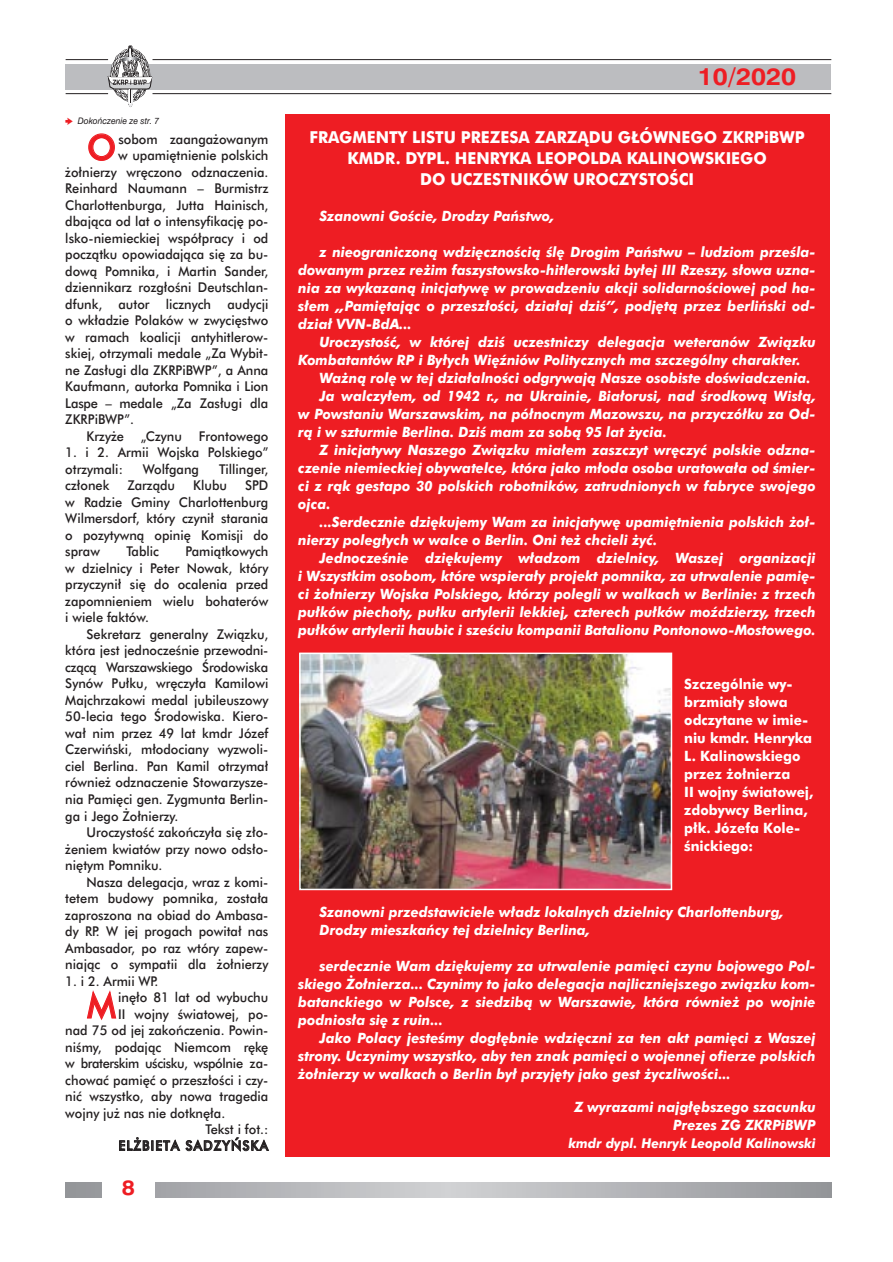
<style>
.page{position:relative;width:893px;height:1262px;background:#fff}
.page>*{position:absolute;margin:0;border:0;box-sizing:border-box;transform-origin:0 0}
.t1{font:500 35.25px "Futura PL";color:#ee1d23;scale:.95 1}
.t2{font:700 24px "Swiss 721 PL";color:#ee1d23;scale:1.1 1}
.t3{font:700 21px "Swiss 721 PL";color:#ee1d23;scale:1.1 1}
.t4{font:700 16.5px/21px "Futura PL";color:#fff;text-align:center;scale:.95 1}
.t5{font:italic 700 14.25px/18px "Futura PL";color:#fff;text-align:justify;scale:.95 1}
.t6{font:700 14.25px/18px "Futura PL";color:#fff;scale:.95 1}
.t7{font:500 13.5px/16.5px "Futura PL";color:#231f20;text-align:justify;scale:.95 1}
.t8{font:italic 700 13.5px "Futura PL";color:#fff;scale:.95 1}
.t9{font:500 13.5px "Futura PL";letter-spacing:-.03em;color:#231f20;scale:.95 1}
.t10{font:500 13.5px "Futura PL";letter-spacing:-.02em;color:#231f20;scale:.95 1}
.t11{font:500 13.5px "Futura PL";letter-spacing:.085em;color:#231f20;scale:.95 1}
.t12{font:italic 9px "Swiss 721 PL";color:#231f20;scale:.95 1}
.s1{font-family:"Ingy Arrows";font-style:normal;color:#ee1d23}
</style>
<div class="page">
<svg style="left:66px;top:1182px;width:765px;height:16px;background:#b3b4b7"></svg>
<div style="left:66px;top:64px;width:765px;height:26px;background:#bcbdc0"></div>
<hr style="left:66px;top:59px;width:42px;height:1px;background:#231f20">
<hr style="left:66px;top:93px;width:42px;height:1px;background:#231f20">
<hr style="left:152px;top:59px;width:679px;height:1px;background:#231f20">
<hr style="left:152px;top:93px;width:679px;height:1px;background:#231f20">
<svg style="left:108px;top:45px;width:44px;height:62px"></svg>
<div style="left:102px;top:1176px;width:53px;height:26px;background:#fff"></div>
<div style="left:285px;top:115px;width:544px;height:1042px;background:#ee1d23"></div>
<img style="left:302px;top:655px;width:367px;height:232px">
<div style="left:299px;top:652px;width:373px;height:238px;border:2px solid #fff"></div>
<p class="t12" style="left:65px;top:117px;width:100px"><span class="s1">[</span> Dokoƒczenie ze str. 7</p>
<h1 class="t1" style="left:87px;top:133px;width:32px">O</h1>
<p class="t7" style="left:118px;top:132px;width:159px">sobom zaanga˝owanym</p>
<p class="t7" style="left:118px;top:148px;width:160px">w upami´tnienie polskich</p>
<p class="t7" style="left:65px;top:165px;width:215px">˝o∏nierzy wr´czono odznaczenia.</p>
<p class="t7" style="left:65px;top:181px;width:215px">Reinhard Naumann – Burmistrz</p>
<p class="t7" style="left:65px;top:198px;width:215px">Charlottenburga, Jutta Hainisch,</p>
<p class="t7" style="left:65px;top:214px;width:215px">dbajàca od lat o intensyfikacj´ po-</p>
<p class="t7" style="left:65px;top:231px;width:215px">lsko-niemieckiej wspó∏pracy i od</p>
<p class="t7" style="left:65px;top:247px;width:215px">poczàtku opowiadajàca si´ za bu-</p>
<p class="t7" style="left:65px;top:264px;width:215px">dowà Pomnika, i Martin Sander,</p>
<p class="t7" style="left:65px;top:280px;width:215px">dziennikarz rozg∏oÊni Deutschlan-</p>
<p class="t7" style="left:65px;top:297px;width:215px">dfunk, autor licznych audycji</p>
<p class="t7" style="left:65px;top:313px;width:215px">o wk∏adzie Polaków w zwyci´stwo</p>
<p class="t7" style="left:65px;top:330px;width:215px">w ramach koalicji antyhitlerow-</p>
<p class="t7" style="left:65px;top:346px;width:215px">skiej, otrzymali medale „Za Wybit-</p>
<p class="t7" style="left:65px;top:363px;width:215px">ne Zas∏ugi dla ZKRPiBWP”, a Anna</p>
<p class="t10" style="left:65px;top:381px;width:215px">Kaufmann, autorka Pomnika i Lion</p>
<p class="t7" style="left:65px;top:396px;width:215px">Laspe – medale „Za Zas∏ugi dla</p>
<p class="t7" style="left:65px;top:412px;width:74px">ZKRPiBWP”.</p>
<p class="t7" style="left:87px;top:429px;width:41px">Krzy˝e</p>
<p class="t7" style="left:141px;top:429px;width:45px">„Czynu</p>
<p class="t7" style="left:199px;top:429px;width:75px">Frontowego</p>
<p class="t7" style="left:65px;top:445px;width:215px">1. i 2. Armii Wojska Polskiego” otrzymali:</p>
<p class="t7" style="left:143px;top:462px;width:61px">Wolfgang</p>
<p class="t7" style="left:219px;top:462px;width:53px">Tillinger,</p>
<p class="t7" style="left:65px;top:478px;width:48px">cz∏onek</p>
<p class="t7" style="left:127px;top:478px;width:52px">Zarzàdu</p>
<p class="t7" style="left:193px;top:478px;width:37px">Klubu</p>
<p class="t7" style="left:65px;top:478px;width:215px;text-indent:180px">SPD w Radzie Gminy Charlottenburg Wilmersdorf, który czyni∏ starania o pozytywnà opini´ Komisji do spraw</p>
<p class="t7" style="left:65px;top:544px;width:215px;text-indent:120px">Pamiàtkowych w dzielnicy i Peter Nowak, który przyczyni∏ si´ do ocalenia przed zapomnieniem wielu bohaterów i wiele faktów.</p>
<p class="t7" style="left:65px;top:627px;width:215px;text-indent:21px">Sekretarz generalny Zwiàzku, która jest jednoczeÊnie przewodni&shy;czàcà Warszawskiego Ârodowiska Synów Pu∏ku, wr´czy∏a Kamilowi Majchrzakowi medal jubileuszowy 50-lecia tego Ârodowiska. Kiero&shy;wa∏ nim przez 49 lat kmdr Józef Czerwiƒski, m∏odociany wyzwoli&shy;ciel Berlina. Pan Kamil otrzyma∏ równie˝ odznaczenie Stowarzysze&shy;nia Pami´ci gen. Zygmunta Berlin&shy;ga i Jego ˚o∏nierzy.</p>
<p class="t7" style="left:65px;top:825px;width:215px;text-indent:21px">UroczystoÊç zakoƒczy∏a si´ z∏o-˝eniem kwiatów przy nowo ods∏o&shy;ni´tym Pomniku.</p>
<p class="t7" style="left:65px;top:874px;width:215px;text-indent:21px">Nasza delegacja, wraz z komi&shy;tetem budowy pomnika, zosta∏a zaproszona na obiad do Ambasa&shy;dy RP. W jej progach powita∏ nas Ambasador, po raz wtóry zapew&shy;niajàc o sympatii dla ˝o∏nierzy</p>
<p class="t7" style="left:65px;top:973px;width:99px">1. i 2. Armii WP.</p>
<h1 class="t1" style="left:87px;top:991px;width:32px">M</h1>
<p class="t7" style="left:118px;top:990px;width:159px">in´∏o 81 lat od wybuchu</p>
<p class="t7" style="left:126px;top:544px;width:36px">Tablic</p>
<p class="t7" style="left:118px;top:1006px;width:160px">II wojny Êwiatowej, po-</p>
<p class="t7" style="left:65px;top:1023px;width:215px">nad 75 od jej zakoƒczenia. Powin-</p>
<p class="t7" style="left:65px;top:1039px;width:215px">niÊmy, podajàc Niemcom r´k´</p>
<p class="t9" style="left:65px;top:1058px;width:215px">w braterskim uÊcisku, wspólnie za-</p>
<p class="t7" style="left:65px;top:1072px;width:215px">chowaç pami´ç o przesz∏oÊci i czy-</p>
<p class="t7" style="left:65px;top:1089px;width:215px">niç wszystko, aby nowa tragedia</p>
<p class="t7" style="left:65px;top:1105px;width:170px">wojny ju˝ nas nie dotkn´∏a.</p>
<p class="t7" style="left:205px;top:1122px;width:68px">Tekst i fot.:</p>
<p class="t11" style="left:118px;top:1140px;width:159px">EL˚BIETA SADZY¡SKA</p>
<h3 class="t3" style="left:122px;top:1179px;width:13px">8</h3>
<h2 class="t2" style="left:698px;top:68px;width:91px">10/2020</h2>
<p class="t4" style="left:309px;top:128px;width:522px">FRAGMENTY LISTU PREZESA ZARZÑDU G¸ÓWNEGO ZKRPiBWP<br>KMDR. DYPL. HENRYKA LEOPOLDA KALINOWSKIEGO<br>DO UCZESTNIKÓW UROCZYSTOÂCI</p>
<p class="t5" style="left:319px;top:208px;width:249px">Szanowni GoÊcie, Drodzy Paƒstwo,</p>
<p class="t5" style="left:298px;top:244px;width:546px;text-indent:21px">z nieograniczonà wdzi´cznoÊcià Êl´ Drogim Paƒstwu – ludziom przeÊla&shy;dowanym przez re˝im faszystowsko-hitlerowski by∏ej III Rzeszy, s∏owa uzna&shy;nia za wykazanà inicjatyw´ w prowadzeniu akcji solidarnoÊciowej pod ha&shy;s∏em „Pami´tajàc o przesz∏oÊci, dzia∏aj dziÊ”, podj´tà przez berliƒski od&shy;dzia∏ VVN-BdA...</p>
<p class="t5" style="left:298px;top:334px;width:546px;text-indent:21px">UroczystoÊç, w której dziÊ uczestniczy delegacja weteranów Zwiàzku<br>Kombatantów RP i By∏ych Wi´êniów Politycznych ma szczególny charakter.</p>
<p class="t5" style="left:319px;top:370px;width:518px">Wa˝nà rol´ w tej dzia∏alnoÊci odgrywajà Nasze osobiste doÊwiadczenia.</p>
<p class="t5" style="left:319px;top:388px;width:524px">Ja walczy∏em, od 1942 r., na Ukrainie, Bia∏orusi, nad Êrodkowà Wis∏à,</p>
<p class="t5" style="left:298px;top:406px;width:546px">w Powstaniu Warszawskim, na pó∏nocnym Mazowszu, na przyczó∏ku za Od-</p>
<p class="t5" style="left:298px;top:424px;width:389px">rà i w szturmie Berlina. DziÊ mam za sobà 95 lat ˝ycia.</p>
<p class="t5" style="left:319px;top:442px;width:524px">Z inicjatywy Naszego Zwiàzku mia∏em zaszczyt wr´czyç polskie odzna-</p>
<p class="t5" style="left:298px;top:460px;width:546px">czenie niemieckiej obywatelce, która jako m∏oda osoba uratowa∏a od Êmier-</p>
<p class="t5" style="left:298px;top:478px;width:546px">ci z ràk gestapo 30 polskich robotników, zatrudnionych w fabryce swojego</p>
<p class="t5" style="left:298px;top:496px;width:36px">ojca.</p>
<p class="t5" style="left:319px;top:514px;width:524px">...Serdecznie dzi´kujemy Wam za inicjatyw´ upami´tnienia polskich ˝o∏-</p>
<p class="t5" style="left:298px;top:532px;width:379px">nierzy poleg∏ych w walce o Berlin. Oni te˝ chcieli ˝yç.</p>
<p class="t5" style="left:319px;top:550px;width:524px">JednoczeÊnie dzi´kujemy w∏adzom dzielnicy, Waszej organizacji</p>
<p class="t5" style="left:298px;top:568px;width:546px">i Wszystkim osobom, które wspiera∏y projekt pomnika, za utrwalenie pami´-</p>
<p class="t5" style="left:298px;top:586px;width:546px">ci ˝o∏nierzy Wojska Polskiego, którzy polegli w walkach w Berlinie: z trzech</p>
<p class="t5" style="left:298px;top:604px;width:546px">pu∏ków piechoty, pu∏ku artylerii lekkiej, czterech pu∏ków moêdzierzy, trzech</p>
<p class="t5" style="left:298px;top:622px;width:546px">pu∏ków artylerii haubic i szeÊciu kompanii Batalionu Pontonowo-Mostowego.</p>
<p class="t6" style="left:684px;top:676px;width:137px">Szczególnie wy&shy;brzmia∏y s∏owa odczytane w imie&shy;niu kmdr. Henryka<br>L. Kalinowskiego przez ˝o∏nierza<br>II wojny Êwiatowej, zdobywcy Berlina, p∏k. Józefa Kole-<br>Ênickiego:</p>
<p class="t5" style="left:319px;top:904px;width:490px">Szanowni przedstawiciele w∏adz lokalnych dzielnicy Charlottenburg,<br>Drodzy mieszkaƒcy tej dzielnicy Berlina,</p>
<p class="t5" style="left:298px;top:958px;width:546px;text-indent:21px">serdecznie Wam dzi´kujemy za utrwalenie pami´ci czynu bojowego Pol&shy;skiego ˚o∏nierza... Czynimy to jako delegacja najliczniejszego zwiàzku kom&shy;batanckiego w Polsce, z siedzibà w Warszawie, która równie˝ po wojnie podnios∏a si´ z ruin...</p>
<p class="t5" style="left:298px;top:1030px;width:546px;text-indent:21px">Jako Polacy jesteÊmy dog∏´bnie wdzi´czni za ten akt pami´ci z Waszej strony. Uczynimy wszystko, aby ten znak pami´ci o wojennej ofierze polskich ˝o∏nierzy w walkach o Berlin by∏ przyj´ty jako gest ˝yczliwoÊci...</p>
<p class="t5" style="left:574px;top:1099px;width:255px;text-align:right">Z wyrazami najg∏´bszego szacunku<br>Prezes ZG ZKRPiBWP</p>
<p class="t8" style="left:568px;top:1138px;width:262px">kmdr dypl. Henryk Leopold Kalinowski</p>
</div>
